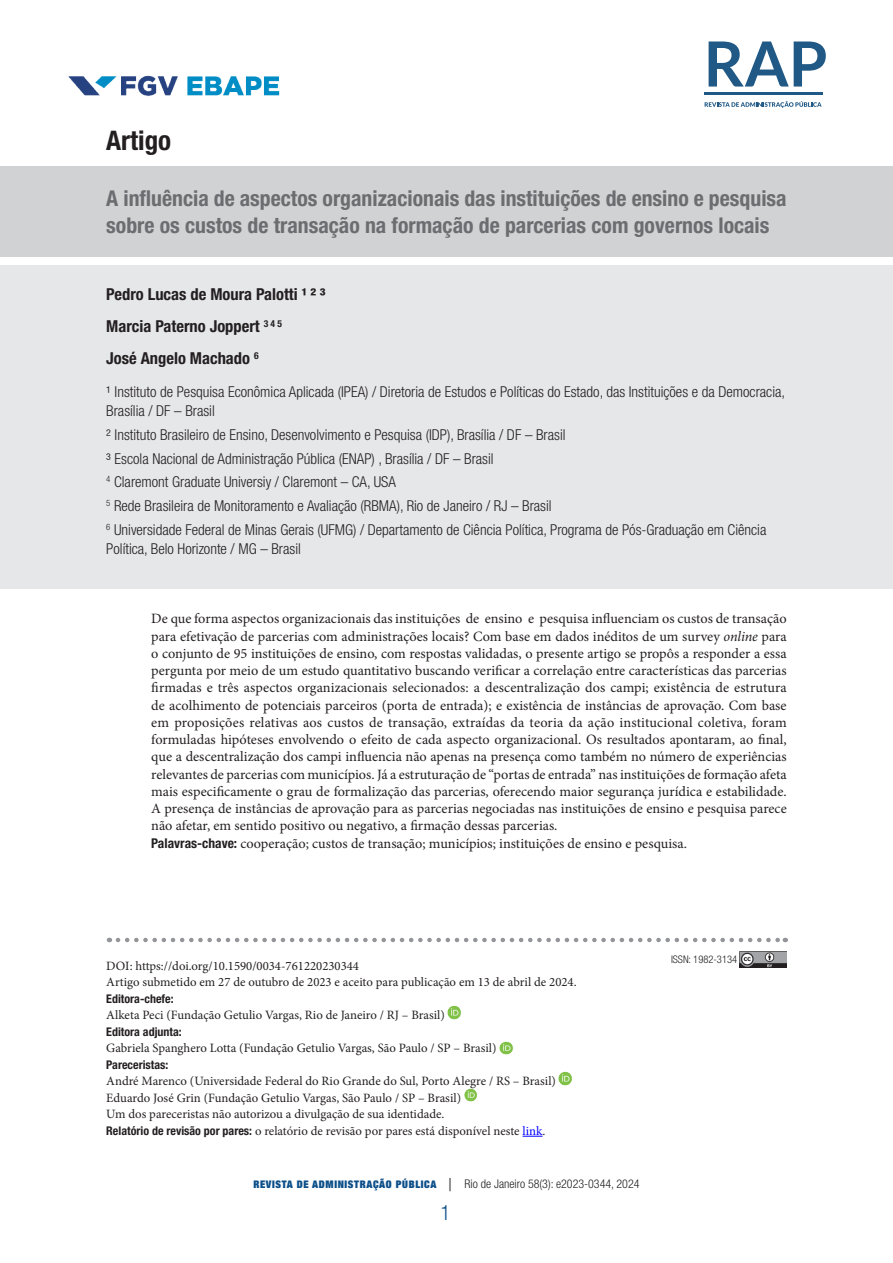
<style>
.page{position:relative;width:893px;height:1263px;background:#fff}
.page>*{position:absolute;margin:0;border:0;box-sizing:border-box;transform-origin:0 0}
.t1{font:700 condensed 27px "Helvetica Neue LT Std";color:#231f20}
.t2{font:700 condensed 21.75px/27px "Helvetica Neue LT Std";color:#6c6d70}
.t3{font:300 condensed 21px "Helvetica Neue LT Std";color:#0c4f89}
.t4{font:700 condensed 16.5px/32.2px "Helvetica Neue LT Std";color:#231f20}
.t5{font:300 condensed 15px/23.7px "Helvetica Neue LT Std";color:#231f20}
.t6{font:14.25px/17.2px "Minion Pro";color:#231f20}
.t7{font:12.75px/16.5px "Minion Pro";color:#231f20}
.t8{font:300 condensed 12px "Helvetica Neue LT Std";color:#231f20}
.t9{font:700 condensed 12px "Helvetica Neue LT Std";color:#231f20}
.t10{font:300 condensed 10.5px "Helvetica Neue LT Std";color:#231f20}
.s1{font-style:italic}
.s2{font-family:"Helvetica Neue LT Std";font-weight:700;font-stretch:condensed;font-size:13.5px}
.s3{font-family:"Helvetica Neue LT Std";font-weight:700;font-stretch:condensed;font-size:12px}
.s4{color:#00f}
.s5{font-family:"Helvetica Neue";font-weight:900;font-stretch:expanded;font-size:10.5px;color:#0c4f89}
.s6{font-size:18px}
</style>
<div class="page">
<img style="left:68px;top:75px;width:212px;height:21px">
<svg style="left:705px;top:101px;width:117px;height:7px"></svg>
<hr style="left:704px;top:93px;width:119px;height:2px;background:#205986">
<svg style="left:709px;top:41px;width:117px;height:46px"></svg>
<div style="left:0;top:166px;width:892px;height:90px;background:#d1d2d4"></div>
<div style="left:0;top:265px;width:892px;height:323px;background:#e6e7e9"></div>
<svg style="left:118px;top:938px;width:668px;height:4px"></svg>
<img style="left:740px;top:951px;width:46px;height:17px">
<svg style="left:523px;top:1136px;width:20px;height:1px"></svg>
<img style="left:448px;top:1006px;width:13px;height:13px">
<img style="left:499px;top:1041px;width:14px;height:14px">
<img style="left:559px;top:1072px;width:13px;height:13px">
<img style="left:464px;top:1088px;width:13px;height:14px">
<h1 class="t1" style="left:106px;top:124px;width:66px">Artigo</h1>
<h2 class="t2" style="left:106px;top:185px;width:682px">A influência de aspectos organizacionais das instituições de ensino e pesquisa sobre os custos de transação na formação de parcerias com governos locais</h2>
<p class="t4" style="left:106px;top:278px;width:220px">Pedro Lucas de Moura Palotti ¹ ² ³<br>Marcia Paterno Joppert <sup>3</sup> <sup>4</sup> <sup>5<br></sup>José Angelo Machado <sup>6</sup></p>
<p class="t5" style="left:106px;top:381px;width:680px;line-height:19.5px">¹ Instituto de Pesquisa Econômica Aplicada (IPEA) / Diretoria de Estudos e Políticas do Estado, das Instituições e da Democracia,<br>Brasília / DF – Brasil</p>
<p class="t5" style="left:106px;top:422px;width:662px">² Instituto Brasileiro de Ensino, Desenvolvimento e Pesquisa (IDP), Brasília / DF – Brasil<br>³ Escola Nacional de Administração Pública (ENAP) , Brasília / DF – Brasil<br><sup>4</sup> Claremont Graduate Universiy / Claremont – CA, USA<br><sup>5</sup> Rede Brasileira de Monitoramento e Avaliação (RBMA), Rio de Janeiro / RJ – Brasil<br><sup>6</sup> Universidade Federal de Minas Gerais (UFMG) / Departamento de Ciência Política, Programa de Pós-Graduação em Ciência</p>
<p class="t5" style="left:106px;top:537px;width:196px">Política, Belo Horizonte / MG – Brasil</p>
<p class="t6" style="left:151px;top:610px;width:637px">De que forma aspectos organizacionais das instituições de ensino e pesquisa influenciam os custos de transação para efetivação de parcerias com administrações locais? Com base em dados inéditos de um survey <span class="s1">online</span> para o conjunto de 95 instituições de ensino, com respostas validadas, o presente artigo se propôs a responder a essa pergunta por meio de um estudo quantitativo buscando verificar a correlação entre características das parcerias firmadas e três aspectos organizacionais selecionados: a descentralização dos campi; existência de estrutura de acolhimento de potenciais parceiros (porta de entrada); e existência de instâncias de aprovação. Com base em proposições relativas aos custos de transação, extraídas da teoria da ação institucional coletiva, foram formuladas hipóteses envolvendo o efeito de cada aspecto organizacional. Os resultados apontaram, ao final, que a descentralização dos campi influencia não apenas na presença como também no número de experiências relevantes de parcerias com municípios. Já a estruturação de “portas de entrada” nas instituições de formação afeta mais especificamente o grau de formalização das parcerias, oferecendo maior segurança jurídica e estabilidade.<br>A presença de instâncias de aprovação para as parcerias negociadas nas instituições de ensino e pesquisa parece não afetar, em sentido positivo ou negativo, a firmação dessas parcerias.<br><span class="s2">Palavras-chave:</span> cooperação; custos de transação; municípios; instituições de ensino e pesquisa.</p>
<p class="t7" style="left:106px;top:958px;width:472px">DOI: https://doi.org/10.1590/0034-761220230344<br>Artigo submetido em 27 de outubro de 2023 e aceito para publicação em 13 de abril de 2024.</p>
<p class="t9" style="left:106px;top:991px;width:69px">Editora-chefe:</p>
<p class="t7" style="left:106px;top:1007px;width:340px">Alketa Peci (Fundação Getulio Vargas, Rio de Janeiro / RJ – Brasil)</p>
<p class="t9" style="left:106px;top:1024px;width:77px">Editora adjunta:</p>
<p class="t7" style="left:106px;top:1040px;width:392px">Gabriela Spanghero Lotta (Fundação Getulio Vargas, São Paulo / SP – Brasil)</p>
<p class="t9" style="left:106px;top:1057px;width:64px">Pareceristas:</p>
<p class="t7" style="left:106px;top:1073px;width:451px">André Marenco (Universidade Federal do Rio Grande do Sul, Porto Alegre / RS – Brasil)<br>Eduardo José Grin (Fundação Getulio Vargas, São Paulo / SP – Brasil)<br>Um dos pareceristas não autorizou a divulgação de sua identidade.<br><span class="s3">Relatório de revisão por pares:</span> o relatório de revisão por pares está disponível neste <span class="s4">link</span>.</p>
<p class="t8" style="left:253px;top:1176px;width:388px"><span class="s5">REVISTA DE ADMINISTRAÇÃO PÚBLICA</span> <span class="s6">|</span> Rio de Janeiro 58(3): e2023-0344, 2024</p>
<h3 class="t3" style="left:440px;top:1200px;width:12px">1</h3>
<p class="t10" style="left:671px;top:953px;width:68px">ISSN: 1982-3134</p>
</div>
